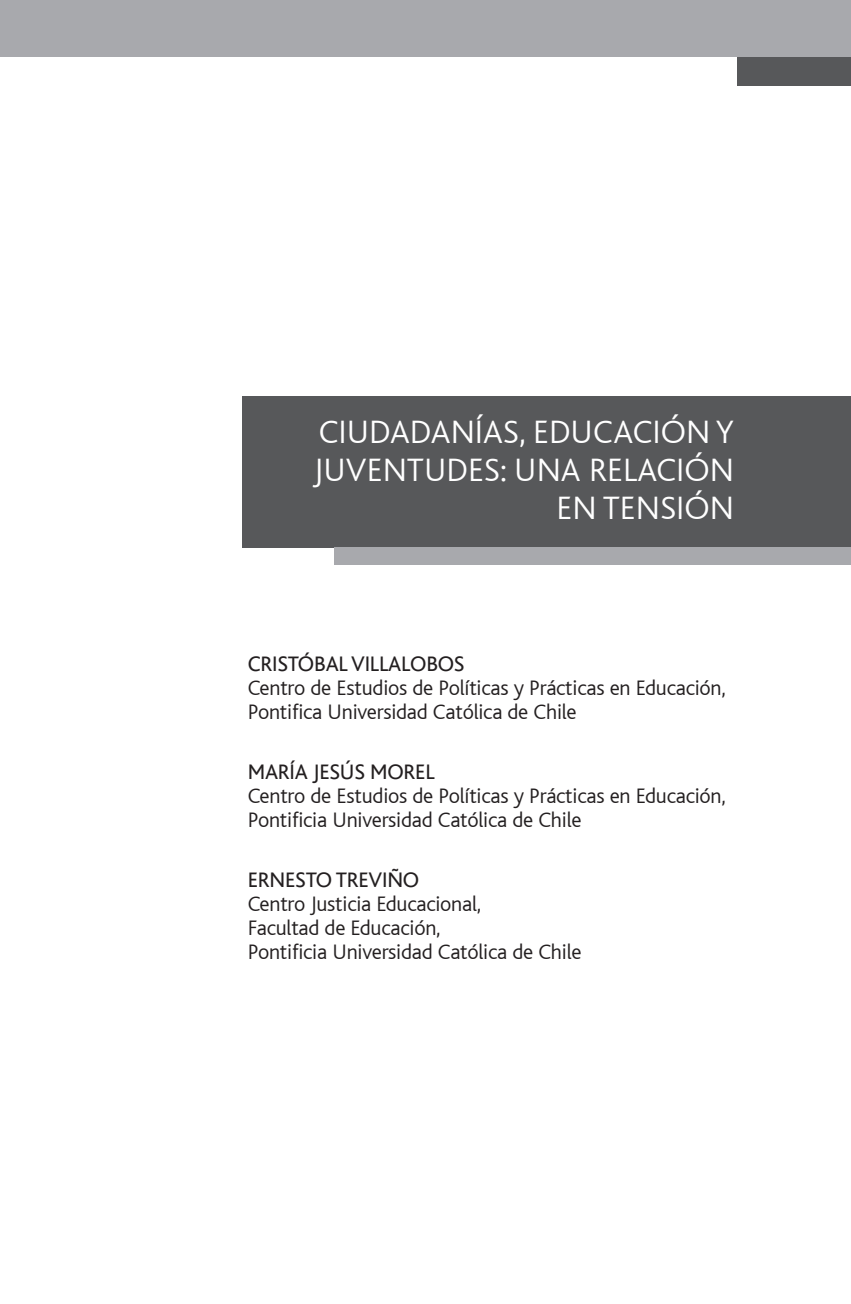
<style>
.page{position:relative;width:851px;height:1304px;background:#fff}
.page>*{position:absolute;margin:0;border:0;box-sizing:border-box;transform-origin:0 0}
.TITULO_1{font:300 34px/38px "Bliss";color:#fff;text-align:right}
.t1{font:300 22px "Bliss";letter-spacing:-.01em;color:#231f20}
.t2{font:22px "Bliss";letter-spacing:-.01em;color:#231f20}
</style>
<div class="page">
<div style="left:0;top:0;width:850px;height:57px;background:#a8a9ad"></div>
<div style="left:737px;top:57px;width:113px;height:29px;background:#57585a"></div>
<div style="left:242px;top:396px;width:608px;height:151px;background:#57585a"></div>
<div style="left:334px;top:547px;width:516px;height:17px;background:#a8a9ad"></div>
<p class="TITULO_1" style="left:313px;top:414px;width:422px">CIUDADANÍAS, EDUCACIÓN Y<br>JUVENTUDES: UNA RELACIÓN<br>EN TENSIÓN</p>
<p class="t2" style="left:248px;top:652px;width:218px">CRISTÓBAL VILLALOBOS</p>
<p class="t1" style="left:248px;top:676px;width:479px">Centro de Estudios de Políticas y Prácticas en Educación,</p>
<p class="t1" style="left:248px;top:700px;width:330px">Pontifica Universidad Católica de Chile</p>
<p class="t2" style="left:248px;top:760px;width:188px">MARÍA JESÚS MOREL</p>
<p class="t1" style="left:248px;top:784px;width:479px">Centro de Estudios de Políticas y Prácticas en Educación,</p>
<p class="t1" style="left:248px;top:808px;width:335px">Pontificia Universidad Católica de Chile</p>
<p class="t2" style="left:248px;top:868px;width:173px">ERNESTO TREVIÑO</p>
<p class="t1" style="left:248px;top:892px;width:235px">Centro Justicia Educacional,</p>
<p class="t1" style="left:248px;top:916px;width:194px">Facultad de Educación,</p>
<p class="t1" style="left:248px;top:940px;width:335px">Pontificia Universidad Católica de Chile</p>
</div>
